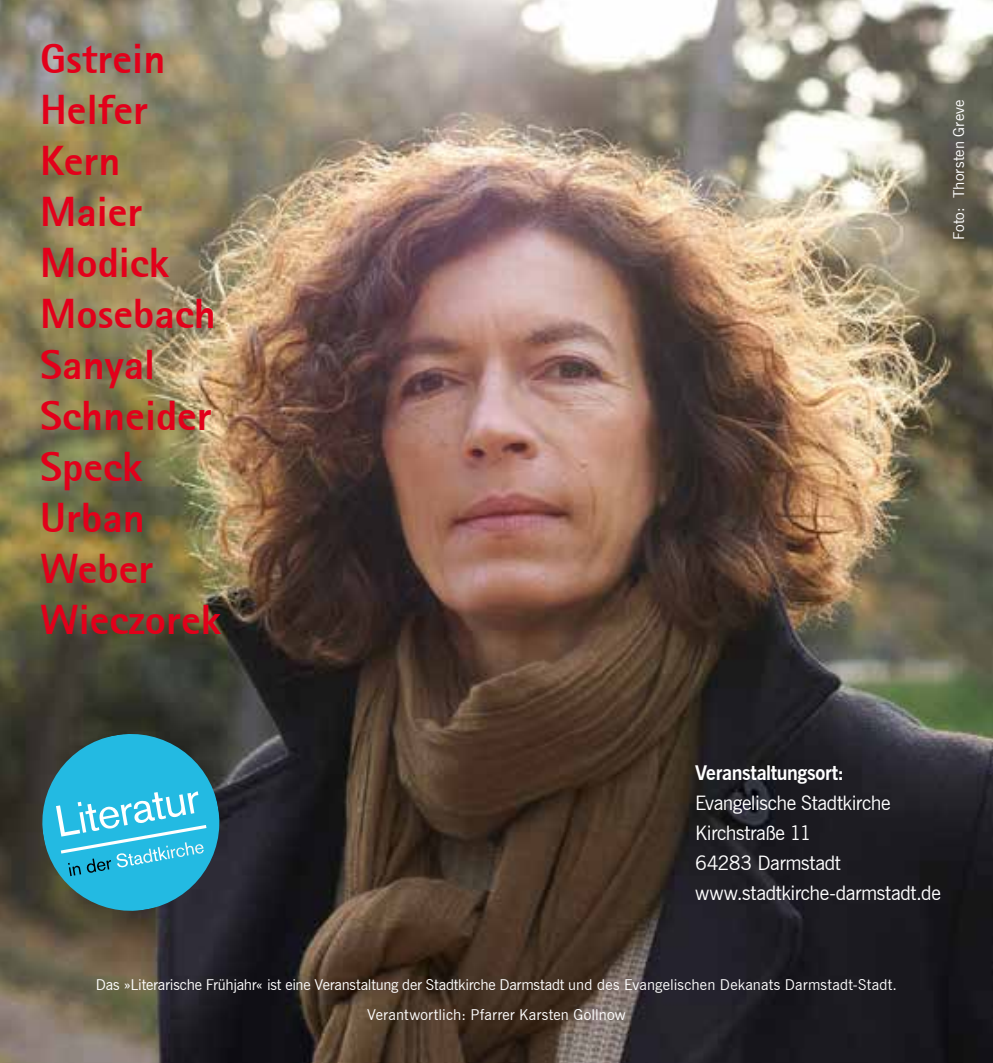
<style>
.page{position:relative;width:993px;height:1063px;background:#fff}
.page>*{position:absolute;margin:0;border:0;box-sizing:border-box;transform-origin:0 0}
.t1{font:800 42.5px/51px "Rotis Sans Serif 75";color:#e2001a}
.t2{font:20px/30px "News Gothic BT";letter-spacing:-.025em;color:#fff}
.t3{font:700 20px "News Gothic BT";letter-spacing:-.02em;color:#fff}
.t4{font:15px/30px "News Gothic BT";color:#fff;text-align:center}
</style>
<div class="page">
<img style="left:0;top:0;width:992px;height:1063px">
<svg style="left:35px;top:727px;width:191px;height:191px;background:#3691a8"></svg>
<h1 class="t1" style="left:40px;top:32px;width:182px">Gstrein<br>Helfer<br>Kern<br>Maier<br>Modick<br>Mosebach<br>Sanyal<br>Schneider<br>Speck<br>Urban<br>Weber<br>Wieczorek</h1>
<p class="t4" style="left:943px;top:240px;width:142px;rotate:-90deg">Foto: Thorsten Greve</p>
<h2 class="t3" style="left:694px;top:761px;width:150px">Veranstaltungsort:</h2>
<h2 class="t2" style="left:694px;top:788px;width:247px">Evangelische Stadtkirche<br>Kirchstraße 11<br>64283 Darmstadt www.stadtkirche-darmstadt.de</h2>
<p class="t4" style="left:96px;top:970px;width:802px">Das »Literarische Frühjahr« ist eine Veranstaltung der Stadtkirche Darmstadt und des Evangelischen Dekanats Darmstadt-Stadt.<br>Verantwortlich: Pfarrer Karsten Gollnow</p>
</div>
